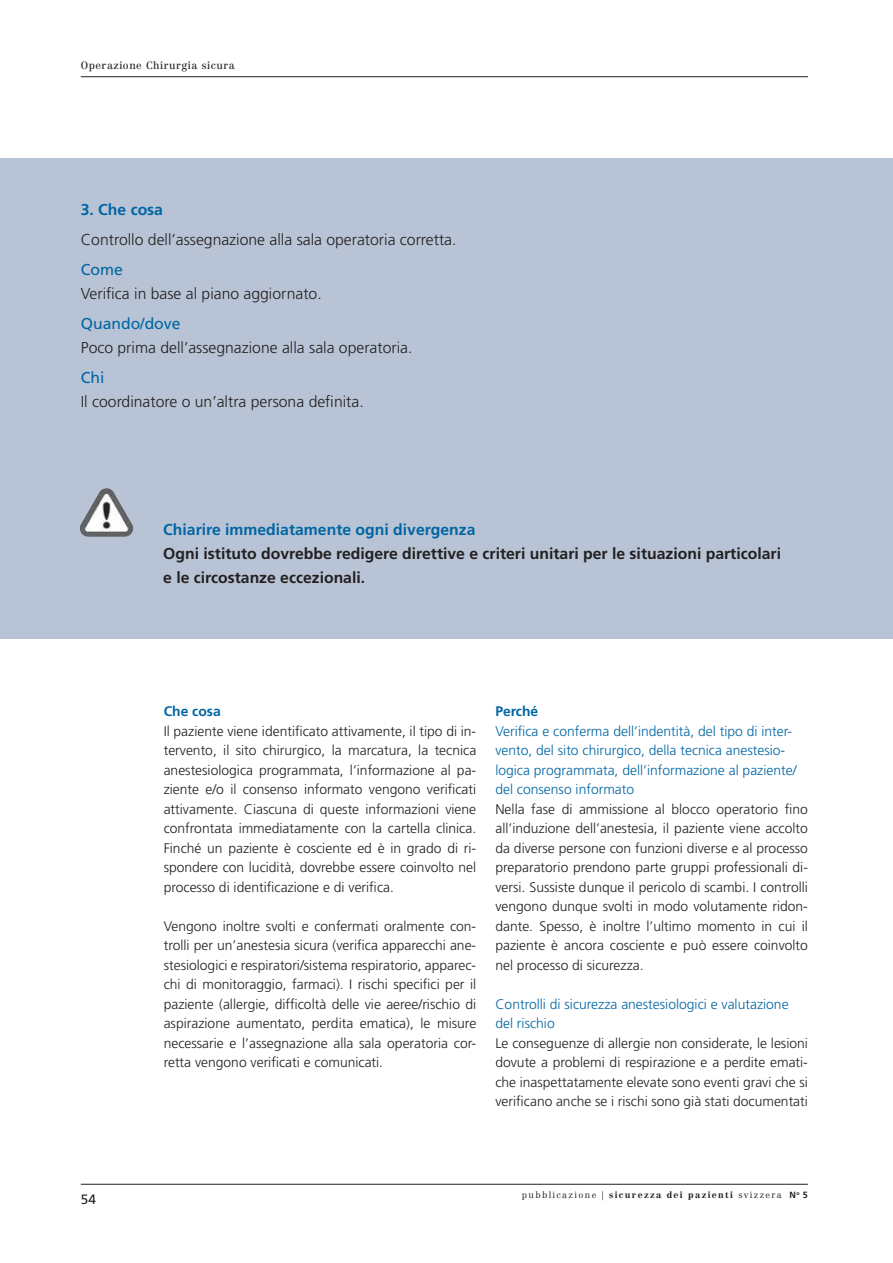
<style>
.page{position:relative;width:893px;height:1263px;background:#fff}
.page>*{position:absolute;margin:0;border:0;box-sizing:border-box;transform-origin:0 0}
.t1{font:300 15.75px "Frutiger";color:#231f20}
.t2{font:700 15.75px/24px "Frutiger";color:#231f20}
.t3{font:700 15.75px "Frutiger";color:#0065a3}
.t4{font:15.75px "Frutiger";color:#0065a3}
.t5{font:300 13.8px/19.5px "Frutiger";color:#231f20;text-align:justify}
.t6{font:300 13.8px/19.5px "Frutiger";color:#0065a3}
.t7{font:700 13.8px "Frutiger";color:#0065a3}
.t8{font:13.5px "Frutiger";color:#231f20}
.t9{font:10.5px "Centennial LT Std";letter-spacing:.05em;color:#231f20}
.t10{font:300 9px "Centennial LT Std";letter-spacing:.15em;color:#231f20}
.s1{font-weight:400}
.s2{font-weight:700}
.s3{font-family:"Frutiger";font-weight:700}
</style>
<div class="page">
<hr style="left:81px;top:76px;width:727px;height:1px;background:#231f20">
<hr style="left:81px;top:1184px;width:727px;height:1px;background:#231f20">
<div style="left:0;top:158px;width:893px;height:480px;background:#b8c4d5"></div>
<img style="left:80px;top:488px;width:49px;height:49px">
<p class="t9" style="left:81px;top:59px;width:156px">Operazione Chirurgia sicura</p>
<p class="t3" style="left:81px;top:200px;width:84px">3. Che cosa</p>
<p class="t1" style="left:81px;top:231px;width:377px">Controllo dell’assegnazione alla sala operatoria corretta.</p>
<p class="t4" style="left:81px;top:260px;width:44px">Come</p>
<p class="t1" style="left:81px;top:285px;width:242px">Verifica in base al piano aggiornato.</p>
<p class="t4" style="left:81px;top:314px;width:101px">Quando/dove</p>
<p class="t1" style="left:81px;top:339px;width:333px">Poco prima dell’assegnazione alla sala operatoria.</p>
<p class="t4" style="left:81px;top:368px;width:25px">Chi</p>
<p class="t1" style="left:81px;top:393px;width:285px">Il coordinatore o un’altra persona definita.</p>
<p class="t3" style="left:163px;top:520px;width:314px">Chiarire immediatamente ogni divergenza</p>
<p class="t2" style="left:163px;top:542px;width:619px">Ogni istituto dovrebbe redigere direttive e criteri unitari per le situazioni particolari e le circostanze eccezionali.</p>
<p class="t8" style="left:81px;top:1191px;width:17px">54</p>
<p class="t7" style="left:164px;top:703px;width:59px">Che cosa</p>
<p class="t5" style="left:164px;top:721px;width:314px">Il paziente viene identificato attivamente, il tipo di in&shy;tervento, il sito chirurgico, la marcatura, la tecnica anestesiologica programmata, l’informazione al pa&shy;ziente e/o il consenso informato vengono verificati attivamente. Ciascuna di queste informazioni viene confrontata immediatamente con la cartella clinica.<br>Finché un paziente è cosciente ed è in grado di ri&shy;spondere con lucidità, dovrebbe essere coinvolto nel processo di identificazione e di verifica.</p>
<p class="t5" style="left:164px;top:916px;width:314px">Vengono inoltre svolti e confermati oralmente con&shy;trolli per un’anestesia sicura (verifica apparecchi ane&shy;stesiologici e respiratori/sistema respiratorio, apparec&shy;chi di monitoraggio, farmaci). I rischi specifici per il paziente (allergie, difficoltà delle vie aeree/rischio di aspirazione aumentato, perdita ematica), le misure necessarie e l’assegnazione alla sala operatoria cor&shy;retta vengono verificati e comunicati.</p>
<p class="t7" style="left:495px;top:703px;width:44px">Perché</p>
<p class="t6" style="left:495px;top:721px;width:303px">Verifica e conferma dell’indentità, del tipo di inter&shy;vento, del sito chirurgico, della tecnica anestesio&shy;logica programmata, dell’informazione al paziente/ del consenso informato</p>
<p class="t5" style="left:495px;top:799px;width:314px">Nella fase di ammissione al blocco operatorio fino all’induzione dell’anestesia, il paziente viene accolto da diverse persone con funzioni diverse e al processo preparatorio prendono parte gruppi professionali di&shy;versi. Sussiste dunque il pericolo di scambi. I controlli vengono dunque svolti in modo volutamente ridon&shy;dante. Spesso, è inoltre l’ultimo momento in cui il paziente è ancora cosciente e può essere coinvolto nel processo di sicurezza.</p>
<p class="t6" style="left:495px;top:994px;width:295px">Controlli di sicurezza anestesiologici e valutazione del rischio</p>
<p class="t5" style="left:495px;top:1033px;width:314px">Le conseguenze di allergie non considerate, le lesioni dovute a problemi di respirazione e a perdite emati&shy;che inaspettatamente elevate sono eventi gravi che si verificano anche se i rischi sono già stati documentati</p>
<p class="t10" style="left:522px;top:1189px;width:287px">pubblicazione <span class="s1">|</span> <span class="s2">sicurezza dei pazienti</span> svizzera <span class="s3">N</span><sup>o</sup> <span class="s3">5</span></p>
</div>
